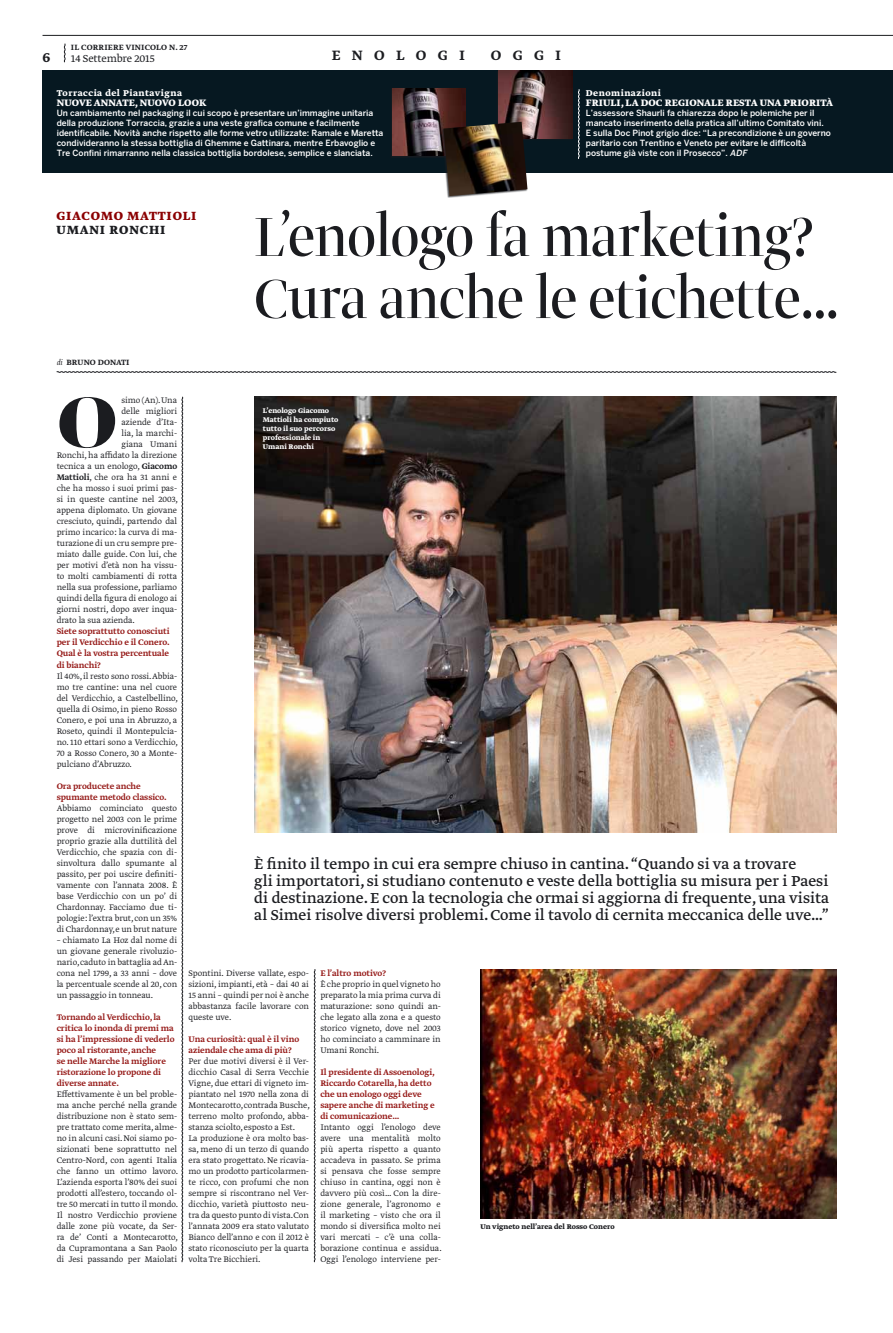
<style>
.page{position:relative;width:893px;height:1333px;background:#fff}
.page>*{position:absolute;margin:0;border:0;box-sizing:border-box;transform-origin:0 0}
.t1{font:700 85px "Greta Grande Std";color:#1b1c20;scale:1.05 1}
.t2{font:65px/62px "Greta Grande Std";color:#1b1c20;scale:.9 1}
.t3{font:17px/17px "Greta Text Std";color:#1b1c20}
.t4{font:500 16px "Greta Text Std";letter-spacing:.71em;color:#1b1c20}
.t5{font:700 14px "Greta Text Std";letter-spacing:.06em;color:#8b0002}
.t6{font:700 14px "Greta Text Std";letter-spacing:.06em;color:#1b1c20}
.t7{font:300 12px "Greta Text Std";letter-spacing:-.01em;color:#1b1c20}
.t8{font:700 11px "Greta Text Std";letter-spacing:.02em;color:#fff}
.t9{font:700 10px "Greta Text Std";letter-spacing:.05em;color:#fff}
.t10{font:9.5px/11px "Greta Text Std Light Min";letter-spacing:-.005em;color:#1b1c20;text-align:justify}
.t11{font:500 9.5px/11px "Greta Text Std";letter-spacing:-.005em;color:#961b19}
.t12{font:500 9px "Greta Text Std";letter-spacing:.01em;color:#1b1c20}
.t13{font:500 8.5px/10px "Benton Sans";color:#fff}
.t14{font:700 8px/9px "Greta Text Std";color:#fff}
.t15{font:700 8px "Greta Text Std";color:#1b1c20}
.s1{font-style:italic}
.s2{font-family:"Greta Display Light Italic 0 wd";font-weight:400;font-size:8.8px}
.s3{font-family:"Greta Text Std";font-weight:500}
</style>
<div class="page">
<div style="left:43px;top:71px;width:850px;height:102px;background:#061821"></div>
<svg style="left:64px;top:43px;width:2px;height:20px"></svg>
<hr style="left:43px;top:35px;width:850px;height:1px;background:#1b1c20">
<svg style="left:56px;top:371px;width:781px;height:2px;background:#808083"></svg>
<svg style="left:181px;top:396px;width:2px;height:866px;background:#87888a"></svg>
<svg style="left:578px;top:89px;width:2px;height:70px"></svg>
<svg style="left:314px;top:969px;width:2px;height:293px"></svg>
<img style="left:254px;top:396px;width:582px;height:436px">
<img style="left:481px;top:969px;width:355px;height:249px">
<div style="left:390px;top:88px;width:75px;height:70px;background:#111a20"></div>
<img style="left:392px;top:88px;width:73px;height:68px">
<div style="left:496px;top:71px;width:77px;height:70px;background:#1b1c20;opacity:.75"></div>
<img style="left:499px;top:71px;width:74px;height:68px">
<div style="left:441px;top:121px;width:87px;height:77px;background:#1b1c20;opacity:.75"></div>
<img style="left:444px;top:122px;width:83px;height:74px">
<p class="t12" style="left:71px;top:42px;width:86px">il corriere vinicolo</p>
<p class="t12" style="left:169px;top:42px;width:19px">n. 27</p>
<h3 class="t4" style="left:43px;top:48px;width:9px">6</h3>
<p class="t7" style="left:71px;top:52px;width:85px">14 Settembre 2015</p>
<h3 class="t4" style="left:332px;top:45px;width:135px">ENOLOGI</h3>
<h3 class="t4" style="left:491px;top:45px;width:72px">OGGI</h3>
<p class="t9" style="left:57px;top:87px;width:127px">Torraccia del Piantavigna</p>
<p class="t8" style="left:57px;top:97px;width:46px">Nuove annat</p>
<p class="t8" style="left:129px;top:97px;width:20px">e, nuo</p>
<p class="t8" style="left:162px;top:97px;width:24px">vo loo</p>
<p class="t8" style="left:199px;top:97px;width:9px">k</p>
<p class="t13" style="left:57px;top:108px;width:328px">Un cambiamento nel packaging il cui scopo è presentare un’immagine unitaria della produzione Torraccia, grazie a una veste grafica comune e facilmente identificabile. Novità anche rispetto alle forme vetro utilizzate: Ramale e Maretta condivideranno la stessa bottiglia di Ghemme e Gattinara, mentre Erbavoglio e Tre Confini rimarranno nella classica bottiglia bordolese, semplice e slanciata.</p>
<p class="t9" style="left:586px;top:87px;width:77px">Denominazioni</p>
<p class="t8" style="left:586px;top:97px;width:13px">Friuli</p>
<p class="t8" style="left:621px;top:97px;width:65px">, la Doc regional</p>
<p class="t8" style="left:717px;top:97px;width:51px">e resta una</p>
<p class="t8" style="left:784px;top:97px;width:8px">priorit</p>
<p class="t8" style="left:826px;top:97px;width:8px">à</p>
<p class="t13" style="left:586px;top:108px;width:247px">L’assessore Shaurli fa chiarezza dopo le polemiche per il mancato inserimento della pratica all’ultimo Comitato vini.<br>E sulla Doc Pinot grigio dice: “La precondizione è un governo paritario con Trentino e Veneto per evitare le difficoltà postume già viste con il Prosecco”. <span class="s1">ADF</span></p>
<h3 class="t5" style="left:57px;top:207px;width:141px">GIACOMO MATTIOLI</h3>
<h3 class="t6" style="left:57px;top:221px;width:110px">UMANI RONCHI</h3>
<p class="t12" style="left:57px;top:357px;width:74px"><span class="s2">di</span> BRUNO DONATI</p>
<h2 class="t2" style="left:254px;top:209px;width:652px">L’enologo fa marketing?<br>Cura anche le etichette…</h2>
<h1 class="t1" style="left:57px;top:372px;width:60px">O</h1>
<p class="t10" style="left:121px;top:395px;width:57px">simo (An).Una</p>
<p class="t10" style="left:121px;top:406px;width:57px">delle migliori</p>
<p class="t10" style="left:121px;top:417px;width:57px">aziende d’Ita-</p>
<p class="t10" style="left:121px;top:428px;width:57px">lia, la marchi-</p>
<p class="t10" style="left:121px;top:439px;width:57px">giana Umani</p>
<p class="t10" style="left:57px;top:450px;width:122px">Ronchi, ha affidato la direzione</p>
<p class="t10" style="left:57px;top:461px;width:122px">tecnica a un enologo, <span class="s3">Giacomo</span></p>
<p class="t10" style="left:57px;top:472px;width:122px"><span class="s3">Mattioli</span>, che ora ha 31 anni e</p>
<p class="t10" style="left:57px;top:483px;width:122px">che ha mosso i suoi primi pas-</p>
<p class="t10" style="left:57px;top:494px;width:123px">si in queste cantine nel 2003,</p>
<p class="t10" style="left:57px;top:505px;width:122px">appena diplomato. Un giovane</p>
<p class="t10" style="left:57px;top:516px;width:122px">cresciuto, quindi, partendo dal</p>
<p class="t10" style="left:57px;top:527px;width:122px">primo incarico: la curva di ma-</p>
<p class="t10" style="left:57px;top:538px;width:122px">turazione di un cru sempre pre-</p>
<p class="t10" style="left:57px;top:549px;width:122px">miato dalle guide. Con lui, che</p>
<p class="t10" style="left:57px;top:560px;width:122px">per motivi d’età non ha vissu-</p>
<p class="t10" style="left:57px;top:571px;width:122px">to molti cambiamenti di rotta</p>
<p class="t10" style="left:57px;top:582px;width:122px">nella sua professione, parliamo</p>
<p class="t10" style="left:57px;top:593px;width:122px">quindi della figura di enologo ai</p>
<p class="t10" style="left:57px;top:604px;width:122px">giorni nostri, dopo aver inqua-</p>
<p class="t10" style="left:57px;top:615px;width:80px">drato la sua azienda.</p>
<p class="t11" style="left:57px;top:626px;width:115px;text-align:justify">Siete soprattutto conosciuti per il Verdicchio e il Conero.<br>Qual è la vostra percentuale di bianchi?</p>
<p class="t10" style="left:57px;top:670px;width:123px">Il 40%, il resto sono rossi.Abbia&shy;mo tre cantine: una nel cuore del Verdicchio, a Castelbellino, quella di Osimo, in pieno Rosso Conero, e poi una in Abruzzo, a Roseto, quindi il Montepulcia&shy;no. 110 ettari sono a Verdicchio, 70 a Rosso Conero, 30 a Monte&shy;pulciano d’Abruzzo.</p>
<p class="t11" style="left:57px;top:780px;width:112px">Ora producete anche spumante metodo classico.</p>
<p class="t10" style="left:57px;top:802px;width:122px">Abbiamo cominciato questo progetto nel 2003 con le prime prove di microvinificazione proprio grazie alla duttilità del Verdicchio, che spazia con di&shy;sinvoltura dallo spumante al passito, per poi uscire definiti&shy;vamente con l’annata 2008. È base Verdicchio con un po’ di Chardonnay. Facciamo due ti&shy;pologie: l’extra brut, con un 35% di Chardonnay,e un brut nature</p>
<p class="t10" style="left:57px;top:934px;width:122px">– chiamato La Hoz dal nome di un giovane generale rivoluzio&shy;nario, caduto in battaglia ad An&shy;cona nel 1799, a 33 anni – dove la percentuale scende al 20, con un passaggio in tonneau.</p>
<p class="t11" style="left:57px;top:1011px;width:119px">Tornando al Verdicchio, la critica lo inonda di premi ma si ha l’impressione di vederlo poco al ristorante, anche<br>se nelle Marche la migliore ristorazione lo propone di diverse annate.</p>
<p class="t10" style="left:57px;top:1088px;width:123px">Effettivamente è un bel proble&shy;ma anche perché nella grande distribuzione non è stato sem&shy;pre trattato come merita, alme&shy;no in alcuni casi. Noi siamo po&shy;sizionati bene soprattutto nel Centro-Nord, con agenti Italia che fanno un ottimo lavoro.<br>L’azienda esporta l’80% dei suoi prodotti all’estero, toccando ol&shy;tre 50 mercati in tutto il mondo.<br>Il nostro Verdicchio proviene dalle zone più vocate, da Ser&shy;ra de’ Conti a Montecarotto, da Cupramontana a San Paolo di Jesi passando per Maiolati</p>
<p class="t14" style="left:263px;top:406px;width:77px">L’enologo Giacomo<br>Mattioli ha compiuto tutto il suo percorso professionale in<br>Umani Ronchi</p>
<p class="t3" style="left:254px;top:856px;width:576px">È finito il tempo in cui era sempre chiuso in cantina. “Quando si va a trovare<br>gli importatori, si studiano contenuto e veste della bottiglia su misura per i Paesi di destinazione. E con la tecnologia che ormai si aggiorna di frequente, una visita al Simei risolve diversi problemi. Come il tavolo di cernita meccanica delle uve…”</p>
<p class="t10" style="left:189px;top:968px;width:122px">Spontini. Diverse vallate, espo&shy;sizioni, impianti, età – dai 40 ai 15 anni – quindi per noi è anche abbastanza facile lavorare con queste uve.</p>
<p class="t11" style="left:189px;top:1034px;width:112px">Una curiosità: qual è il vino aziendale che ama di più?</p>
<p class="t10" style="left:189px;top:1056px;width:123px;text-align:left">Per due motivi diversi è il Ver&shy;dicchio Casal di Serra Vecchie<br>Vigne, due ettari di vigneto im&shy;piantato nel 1970 nella zona di<br>Montecarotto, contrada Busche, terreno molto profondo, abba&shy;stanza sciolto, esposto a Est.<br>La produzione è ora molto bas&shy;sa, meno di un terzo di quando era stato progettato. Ne ricavia&shy;mo un prodotto particolarmen&shy;te ricco, con profumi che non sempre si riscontrano nel Ver&shy;dicchio, varietà piuttosto neu&shy;tra da questo punto di vista.Con l’annata 2009 era stato valutato<br>Bianco dell’anno e con il 2012 è stato riconosciuto per la quarta volta Tre Bicchieri.</p>
<p class="t11" style="left:320px;top:968px;width:67px">E l’altro motivo?</p>
<p class="t10" style="left:320px;top:979px;width:122px">È che proprio in quel vigneto ho preparato la mia prima curva di maturazione: sono quindi an&shy;che legato alla zona e a questo storico vigneto, dove nel 2003 ho cominciato a camminare in Umani Ronchi.</p>
<p class="t11" style="left:320px;top:1067px;width:116px">Il presidente di Assoenologi,<br>Riccardo Cotarella, ha detto che un enologo oggi deve sapere anche di marketing e di comunicazione…</p>
<p class="t10" style="left:320px;top:1122px;width:123px">Intanto oggi l’enologo deve avere una mentalità molto più aperta rispetto a quanto accadeva in passato. Se prima si pensava che fosse sempre chiuso in cantina, oggi non è davvero più così… Con la dire&shy;zione generale, l’agronomo e il marketing – visto che ora il mondo si diversifica molto nei vari mercati – c’è una colla&shy;borazione continua e assidua.<br>Oggi l’enologo interviene per-</p>
<p class="t15" style="left:480px;top:1221px;width:136px">Un vigneto nell’area del Rosso Conero</p>
</div>
